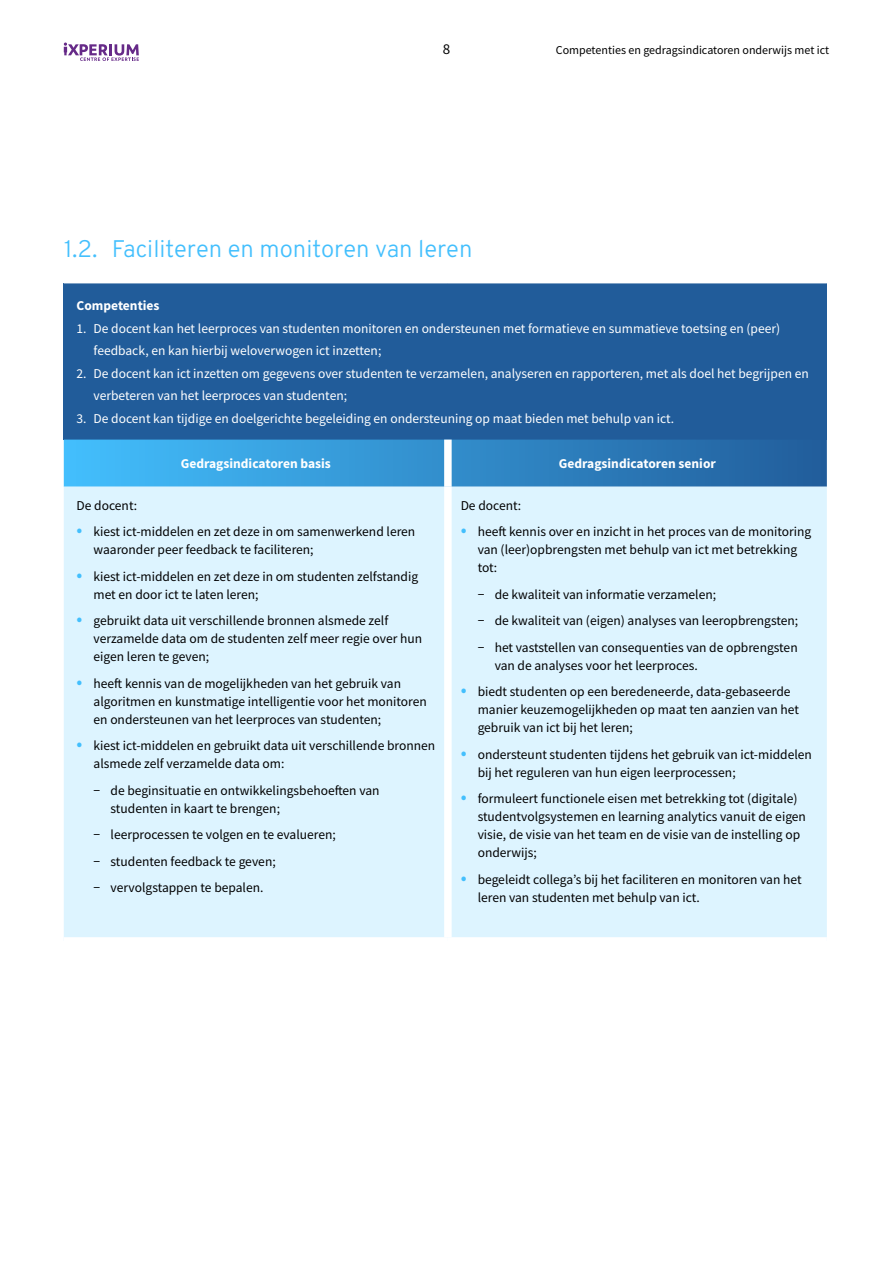
<style>
.page{position:relative;width:893px;height:1263px;background:#fff}
.page>*{position:absolute;margin:0;border:0;box-sizing:border-box;transform-origin:0 0}
.t1{font:300 24px "Overpass";color:#43bffd}
.t2{font:15px "Source Sans Pro";color:#000}
.t3{font:13.5px/18px "Source Sans Pro";color:#000}
.t4{font:13.5px/22.5px "Source Sans Pro";color:#fff}
.t5{font:700 13.5px "Source Sans Pro";color:#fff}
.t6{font:12px "Source Sans Pro";color:#000}
.s1{font-size:19.5px;color:#43bffd}
</style>
<div class="page">
<svg style="left:64px;top:43px;width:75px;height:18px"></svg>
<div style="left:64px;top:283px;width:763px;height:157px;background:#215c9a"></div>
<svg style="left:64px;top:440px;width:763px;height:47px;background:#348ecc"></svg>
<div style="left:64px;top:487px;width:763px;height:450px;background:#ddf4ff"></div>
<div style="left:444px;top:487px;width:8px;height:450px;background:#fff"></div>
<hr style="left:64px;top:283px;width:384px;height:1px;background:#fff">
<hr style="left:448px;top:283px;width:379px;height:1px;background:#fff">
<div style="left:444px;top:440px;width:8px;height:47px;background:#fff"></div>
<p class="t2" style="left:443px;top:40px;width:9px">8</p>
<p class="t6" style="left:556px;top:43px;width:275px">Competenties en gedragsindicatoren onderwijs met ict</p>
<h1 class="t1" style="left:64px;top:234px;width:410px">1.2. Faciliteren en monitoren van leren</h1>
<p class="t5" style="left:77px;top:296px;width:85px">Competenties</p>
<p class="t4" style="left:94px;top:317px;width:688px;text-indent:-17px">1. De docent kan het leerproces van studenten monitoren en ondersteunen met formatieve en summatieve toetsing en (peer) feedback, en kan hierbij weloverwogen ict inzetten;</p>
<p class="t4" style="left:94px;top:362px;width:717px;text-indent:-17px">2. De docent kan ict inzetten om gegevens over studenten te verzamelen, analyseren en rapporteren, met als doel het begrijpen en verbeteren van het leerproces van studenten;</p>
<p class="t4" style="left:77px;top:407px;width:599px">3. De docent kan tijdige en doelgerichte begeleiding en ondersteuning op maat bieden met behulp van ict.</p>
<p class="t5" style="left:181px;top:455px;width:152px">Gedragsindicatoren basis</p>
<p class="t5" style="left:559px;top:455px;width:158px">Gedragsindicatoren senior</p>
<p class="t3" style="left:77px;top:496px;width:62px">De docent:</p>
<p class="t3" style="left:94px;top:522px;width:323px;text-indent:-17px"><span class="s1">•</span> kiest ict-middelen en zet deze in om samenwerkend leren waaronder peer feedback te faciliteren;</p>
<p class="t3" style="left:94px;top:567px;width:326px;text-indent:-17px"><span class="s1">•</span> kiest ict-middelen en zet deze in om studenten zelfstandig met en door ict te laten leren;</p>
<p class="t3" style="left:94px;top:611px;width:330px;text-indent:-17px"><span class="s1">•</span> gebruikt data uit verschillende bronnen alsmede zelf verzamelde data om de studenten zelf meer regie over hun eigen leren te geven;</p>
<p class="t3" style="left:94px;top:674px;width:335px;text-indent:-17px"><span class="s1">•</span> heeft kennis van de mogelijkheden van het gebruik van algoritmen en kunstmatige intelligentie voor het monitoren en ondersteunen van het leerproces van studenten;</p>
<p class="t3" style="left:94px;top:737px;width:343px;text-indent:-17px"><span class="s1">•</span> kiest ict-middelen en gebruikt data uit verschillende bronnen alsmede zelf verzamelde data om:</p>
<p class="t3" style="left:111px;top:781px;width:271px;text-indent:-17px">− de beginsituatie en ontwikkelingsbehoeften van studenten in kaart te brengen;</p>
<p class="t3" style="left:94px;top:821px;width:244px;line-height:26.5px">− leerprocessen te volgen en te evalueren; − studenten feedback te geven;<br>− vervolgstappen te bepalen.</p>
<p class="t3" style="left:461px;top:496px;width:62px">De docent:</p>
<p class="t3" style="left:478px;top:522px;width:335px;text-indent:-17px"><span class="s1">•</span> heeft kennis over en inzicht in het proces van de monitoring van (leer)opbrengsten met behulp van ict met betrekking tot:</p>
<p class="t3" style="left:478px;top:581px;width:322px;line-height:26.5px">− de kwaliteit van informatie verzamelen;<br>− de kwaliteit van (eigen) analyses van leeropbrengsten; − het vaststellen van consequenties van de opbrengsten</p>
<p class="t3" style="left:495px;top:656px;width:205px">van de analyses voor het leerproces.</p>
<p class="t3" style="left:478px;top:683px;width:323px;text-indent:-17px"><span class="s1">•</span> biedt studenten op een beredeneerde, data-gebaseerde manier keuzemogelijkheden op maat ten aanzien van het gebruik van ict bij het leren;</p>
<p class="t3" style="left:478px;top:745px;width:336px;text-indent:-17px"><span class="s1">•</span> ondersteunt studenten tijdens het gebruik van ict-middelen bij het reguleren van hun eigen leerprocessen;</p>
<p class="t3" style="left:478px;top:790px;width:330px;text-indent:-17px"><span class="s1">•</span> formuleert functionele eisen met betrekking tot (digitale) studentvolgsystemen en learning analytics vanuit de eigen visie, de visie van het team en de visie van de instelling op onderwijs;</p>
<p class="t3" style="left:478px;top:870px;width:325px;text-indent:-17px"><span class="s1">•</span> begeleidt collega’s bij het faciliteren en monitoren van het leren van studenten met behulp van ict.</p>
</div>
